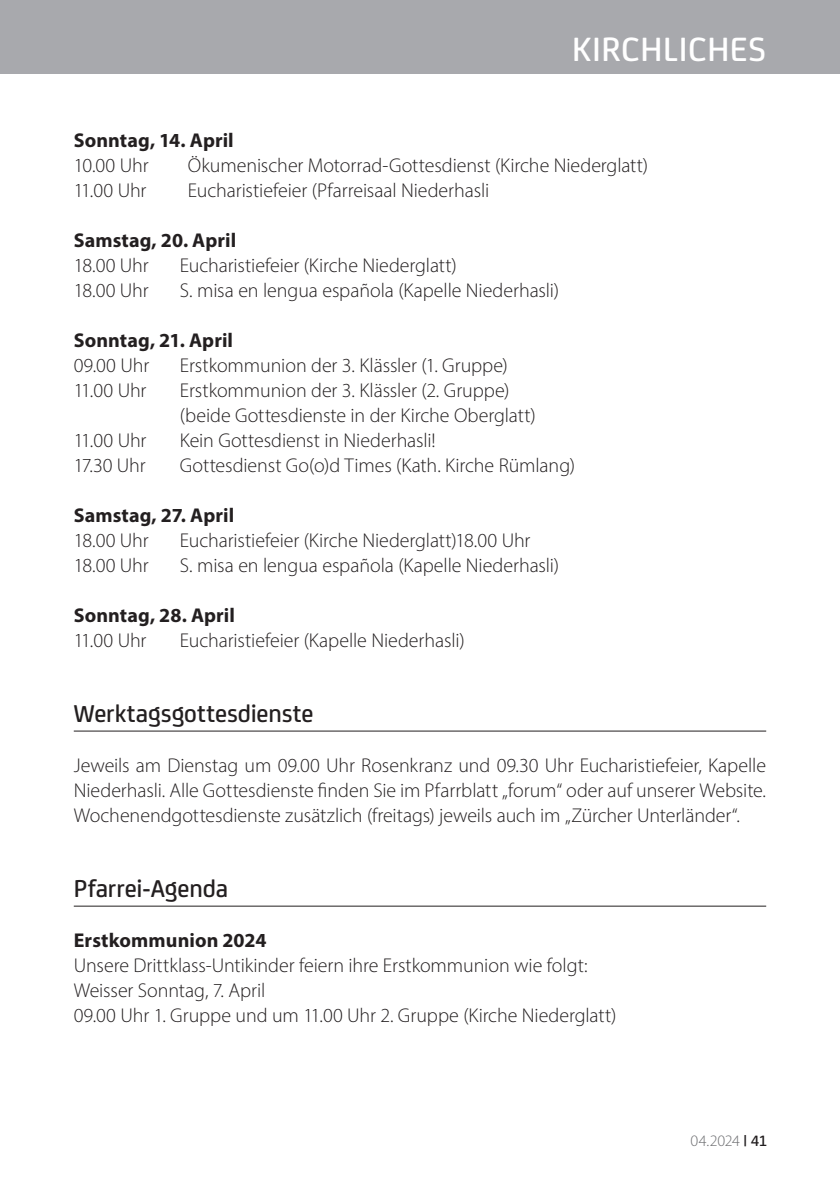
<style>
.page{position:relative;width:840px;height:1191px;background:#fff}
.page>*{position:absolute;margin:0;border:0;box-sizing:border-box;transform-origin:0 0}
.t1{font:500 36px "FS Joey";letter-spacing:.015em;color:#fff}
.Titel{font:500 26px "FS Joey";letter-spacing:-.005em;color:#231f20}
.Lauftex{font:300 20px "Myriad Pro";letter-spacing:-.005em;color:#231f20}
.Lauftext_Bold{font:300 20px/25px "Myriad Pro";letter-spacing:-.005em;color:#231f20}
.Lauftex-2{font:700 20px "Myriad Pro";letter-spacing:.005em;color:#231f20}
.t2{font:300 16px "Myriad Pro";letter-spacing:-.015em;color:#6c6d70}
.s1{font-family:"FS Joey";font-weight:500;color:#231f20}
</style>
<div class="page">
<div style="left:0;top:0;width:839px;height:74px;background:#a8a9ad"></div>
<hr style="left:74px;top:730px;width:691px;height:1px;background:#231f20">
<hr style="left:74px;top:905px;width:691px;height:1px;background:#231f20">
<p class="t1" style="left:572px;top:23px;width:195px">KIRCHLICHES</p>
<p class="Lauftex-2" style="left:74px;top:127px;width:161px">Sonntag, 14. April</p>
<p class="Lauftex" style="left:74px;top:153px;width:76px">10.00 Uhr</p>
<p class="Lauftex" style="left:188px;top:153px;width:461px">Ökumenischer Motorrad-Gottesdienst (Kirche Niederglatt)</p>
<p class="Lauftex" style="left:74px;top:178px;width:74px">11.00 Uhr</p>
<p class="Lauftex" style="left:188px;top:178px;width:303px">Eucharistiefeier (Pfarreisaal Niederhasli</p>
<p class="Lauftex-2" style="left:74px;top:227px;width:164px">Samstag, 20. April</p>
<p class="Lauftex" style="left:74px;top:253px;width:76px">18.00 Uhr</p>
<p class="Lauftex" style="left:180px;top:253px;width:278px">Eucharistiefeier (Kirche Niederglatt)</p>
<p class="Lauftex" style="left:74px;top:278px;width:76px">18.00 Uhr</p>
<p class="Lauftex" style="left:180px;top:278px;width:380px">S. misa en lengua española (Kapelle Niederhasli)</p>
<p class="Lauftex-2" style="left:74px;top:327px;width:161px">Sonntag, 21. April</p>
<p class="Lauftex" style="left:74px;top:353px;width:77px">09.00 Uhr</p>
<p class="Lauftex" style="left:180px;top:353px;width:329px">Erstkommunion der 3. Klässler (1. Gruppe)</p>
<p class="Lauftex" style="left:74px;top:378px;width:74px">11.00 Uhr</p>
<p class="Lauftex" style="left:180px;top:378px;width:331px">Erstkommunion der 3. Klässler (2. Gruppe)</p>
<p class="Lauftex" style="left:180px;top:403px;width:357px">(beide Gottesdienste in der Kirche Oberglatt)</p>
<p class="Lauftex" style="left:74px;top:428px;width:74px">11.00 Uhr</p>
<p class="Lauftex" style="left:180px;top:428px;width:257px">Kein Gottesdienst in Niederhasli!</p>
<p class="Lauftex" style="left:74px;top:453px;width:73px">17.30 Uhr</p>
<p class="Lauftex" style="left:180px;top:453px;width:396px">Gottesdienst Go(o)d Times (Kath. Kirche Rümlang)</p>
<p class="Lauftex-2" style="left:74px;top:502px;width:162px">Samstag, 27. April</p>
<p class="Lauftex" style="left:74px;top:528px;width:76px">18.00 Uhr</p>
<p class="Lauftex" style="left:180px;top:528px;width:352px">Eucharistiefeier (Kirche Niederglatt)18.00 Uhr</p>
<p class="Lauftex" style="left:74px;top:553px;width:76px">18.00 Uhr</p>
<p class="Lauftex" style="left:180px;top:553px;width:380px">S. misa en lengua española (Kapelle Niederhasli)</p>
<p class="Lauftex-2" style="left:74px;top:602px;width:162px">Sonntag, 28. April</p>
<p class="Lauftex" style="left:74px;top:628px;width:74px">11.00 Uhr</p>
<p class="Lauftex" style="left:180px;top:628px;width:286px">Eucharistiefeier (Kapelle Niederhasli)</p>
<p class="Titel" style="left:74px;top:694px;width:241px">Werktagsgottesdienste</p>
<p class="Lauftext_Bold" style="left:74px;top:753px;width:693px">Jeweils am Dienstag um 09.00 Uhr Rosenkranz und 09.30 Uhr Eucharistiefeier, Kapelle<br>Niederhasli. Alle Gottesdienste finden Sie im Pfarrblatt „forum“ oder auf unserer Website.</p>
<p class="Lauftext_Bold" style="left:74px;top:803px;width:667px">Wochenendgottesdienste zusätzlich (freitags) jeweils auch im „Zürcher Unterländer“.</p>
<p class="Titel" style="left:74px;top:869px;width:156px">Pfarrei-Agenda</p>
<p class="Lauftex-2" style="left:74px;top:927px;width:194px">Erstkommunion 2024</p>
<p class="Lauftex" style="left:74px;top:953px;width:515px">Unsere Drittklass-Untikinder feiern ihre Erstkommunion wie folgt:</p>
<p class="Lauftex" style="left:74px;top:978px;width:193px">Weisser Sonntag, 7. April</p>
<p class="Lauftex" style="left:74px;top:1003px;width:544px">09.00 Uhr 1. Gruppe und um 11.00 Uhr 2. Gruppe (Kirche Niederglatt)</p>
<p class="t2" style="left:690px;top:1131px;width:78px">04.2024 <span class="s1">| 41</span></p>
</div>
